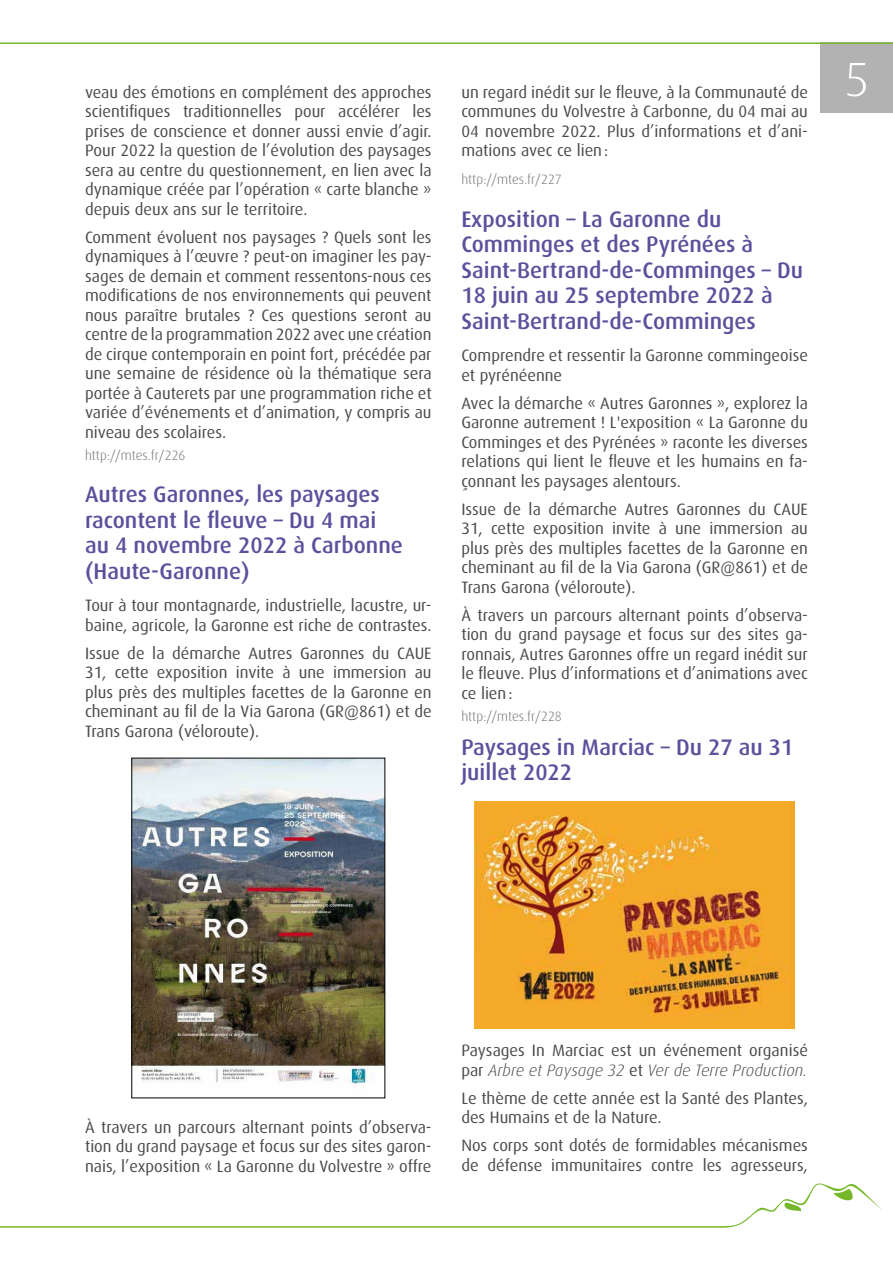
<style>
.page{position:relative;width:893px;height:1263px;background:#fff}
.page>*{position:absolute;margin:0;border:0;box-sizing:border-box;transform-origin:0 0}
.t1{font:300 48px "Dax OT";color:#fff;scale:1.05 1}
.t2{font:500 22.5px/25.5px "Dax OT";color:#5e4f9c}
.t3{font:16.5px/19.5px "Dax OT";color:#4a4a49;text-align:justify}
.t4{font:300 13.5px "Dax OT";color:#706f6f}
.s1{font-weight:300;font-style:italic}
</style>
<div class="page">
<div style="left:821px;top:42px;width:72px;height:71px;background:#b3b2b2"></div>
<hr style="left:0;top:42px;width:893px;height:2px;background:#76b82a">
<svg style="left:0;top:1183px;width:882px;height:45px"></svg>
<img style="left:134px;top:760px;width:249px;height:332px">
<img style="left:474px;top:802px;width:321px;height:227px">
<p class="t3" style="left:85px;top:82px;width:348px">veau des émotions en complément des approches</p>
<p class="t3" style="left:85px;top:102px;width:348px">scientifiques traditionnelles pour accélérer les prises de conscience et donner aussi envie d’agir.<br>Pour 2022 la question de l’évolution des paysages sera au centre du questionnement, en lien avec la dynamique créée par l’opération « carte blanche » depuis deux ans sur le territoire.</p>
<p class="t3" style="left:85px;top:227px;width:348px">Comment évoluent nos paysages ? Quels sont les dynamiques à l’œuvre ? peut-on imaginer les pay&shy;sages de demain et comment ressentons-nous ces modifications de nos environnements qui peuvent nous paraître brutales ? Ces questions seront au centre de la programmation 2022 avec une création de cirque contemporain en point fort, précédée par une semaine de résidence où la thématique sera portée à Cauterets par une programmation riche et variée d’événements et d’animation, y compris au niveau des scolaires.</p>
<p class="t4" style="left:85px;top:448px;width:102px">http://mtes.fr/226</p>
<h2 class="t2" style="left:85px;top:482px;width:319px">Autres Garonnes, les paysages racontent le fleuve – Du 4 mai au 4 novembre 2022 à Carbonne (Haute-Garonne)</h2>
<p class="t3" style="left:85px;top:596px;width:348px">Tour à tour montagnarde, industrielle, lacustre, ur&shy;baine, agricole, la Garonne est riche de contrastes.</p>
<p class="t3" style="left:85px;top:643px;width:348px">Issue de la démarche Autres Garonnes du CAUE 31, cette exposition invite à une immersion au plus près des multiples facettes de la Garonne en cheminant au fil de la Via Garona (GR@861) et de Trans Garona (véloroute).</p>
<p class="t3" style="left:461px;top:82px;width:348px">un regard inédit sur le fleuve, à la Communauté de communes du Volvestre à Carbonne, du 04 mai au 04 novembre 2022. Plus d’informations et d’ani&shy;mations avec ce lien:</p>
<p class="t4" style="left:461px;top:172px;width:102px">http://mtes.fr/227</p>
<h2 class="t2" style="left:461px;top:206px;width:343px">Exposition – La Garonne du<br>Comminges et des Pyrénées à<br>Saint-Bertrand-de-Comminges – Du<br>18 juin au 25 septembre 2022 à<br>Saint-Bertrand-de-Comminges</h2>
<p class="t3" style="left:461px;top:346px;width:348px">Comprendre et ressentir la Garonne commingeoise et pyrénéenne</p>
<p class="t3" style="left:461px;top:393px;width:348px">Avec la démarche « Autres Garonnes », explorez la Garonne autrement ! L'exposition « La Garonne du Comminges et des Pyrénées » raconte les diverses relations qui lient le fleuve et les humains en fa&shy;çonnant les paysages alentours.</p>
<p class="t3" style="left:461px;top:499px;width:348px">Issue de la démarche Autres Garonnes du CAUE 31, cette exposition invite à une immersion au plus près des multiples facettes de la Garonne en cheminant au fil de la Via Garona (GR@861) et de Trans Garona (véloroute).</p>
<p class="t3" style="left:461px;top:605px;width:348px">À travers un parcours alternant points d’observa&shy;tion du grand paysage et focus sur des sites ga&shy;ronnais, Autres Garonnes offre un regard inédit sur le fleuve. Plus d’informations et d’animations avec ce lien:</p>
<p class="t4" style="left:461px;top:708px;width:102px">http://mtes.fr/228</p>
<h2 class="t2" style="left:461px;top:734px;width:334px">Paysages in Marciac – Du 27 au 31 juillet 2022</h2>
<h1 class="t1" style="left:844px;top:53px;width:26px">5</h1>
<p class="t3" style="left:85px;top:1117px;width:348px">À travers un parcours alternant points d’observa&shy;tion du grand paysage et focus sur des sites garon&shy;nais, l’exposition « La Garonne du Volvestre » offre</p>
<p class="t3" style="left:461px;top:1041px;width:348px">Paysages In Marciac est un événement organisé par <span class="s1">Arbre et Paysage 32</span> et <span class="s1">Ver de Terre Production.</span></p>
<p class="t3" style="left:461px;top:1088px;width:348px">Le thème de cette année est la Santé des Plantes, des Humains et de la Nature.</p>
<p class="t3" style="left:461px;top:1136px;width:348px">Nos corps sont dotés de formidables mécanismes de défense immunitaires contre les agresseurs,</p>
</div>
